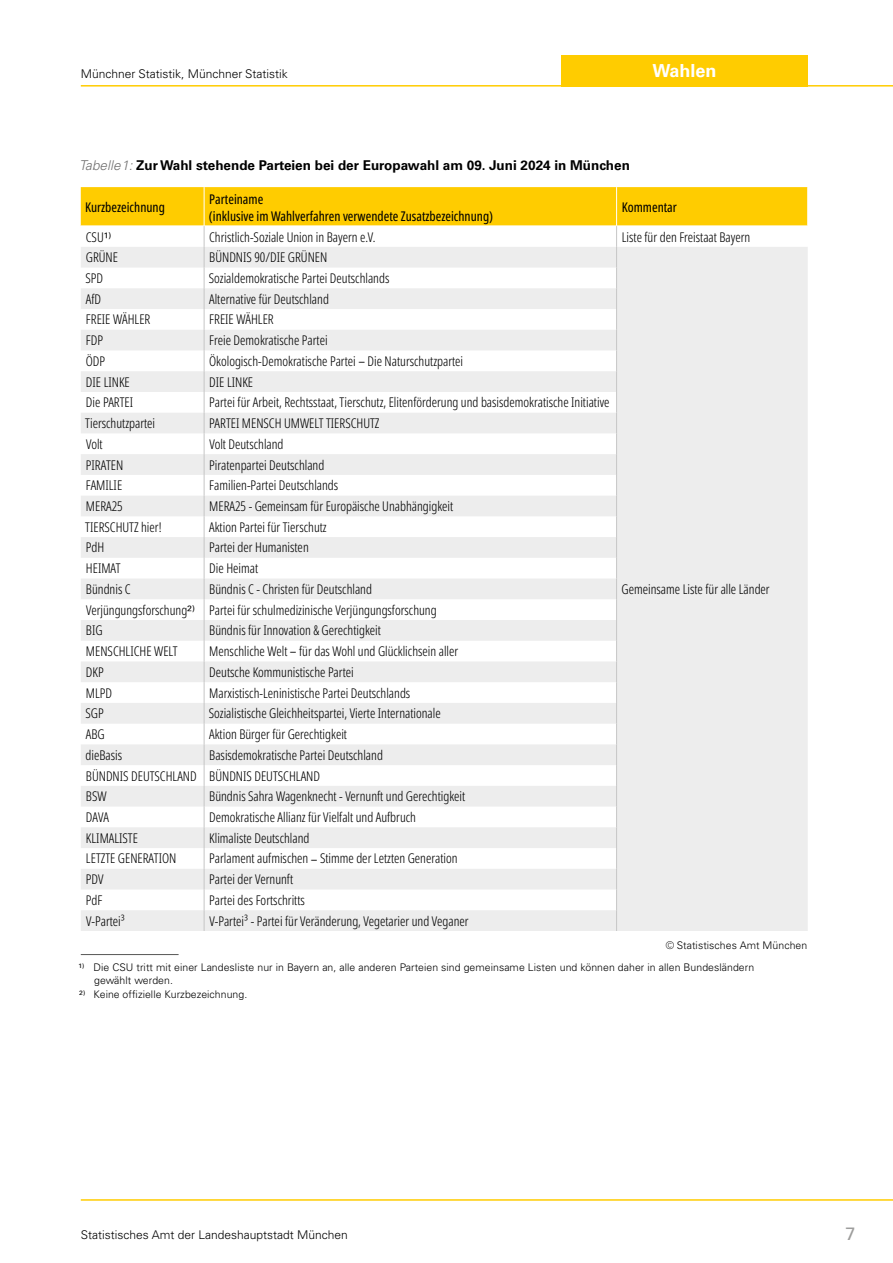
<style>
.page{position:relative;width:893px;height:1263px;background:#fff}
.page>*{position:absolute;margin:0;border:0;box-sizing:border-box;transform-origin:0 0}
.t1{font:700 18px "Univers LT Pro 65";color:#fff}
.t2{font:18px "Univers LT Pro 55 Roman";color:#9d9d9c}
.id368{font:700 13.5px "Univers LT Pro 65";color:#000}
.id169436{font:300 extra-condensed 13.35px "Noto Sans";color:#000}
.id382{font:extra-condensed 13.35px/17px "Noto Sans";color:#000}
.t3{font:300 12px "Univers LT Pro 45";color:#000}
.id364{font:300 10.5px/13.5px "Univers LT Pro 45";letter-spacing:.005em;color:#000}
.id365{font:300 10.5px "Univers LT Pro 45";letter-spacing:.005em;color:#000}
.s1{font-family:"Univers LT Pro 45";font-weight:300;font-style:italic;color:#706f6f}
.s2{font-family:"Univers LT Pro 55 Roman";font-weight:400;font-stretch:normal}
.s3{font-size:17.4px}
.s4{font-family:"Univers LT Pro 55 Roman";font-weight:400}
</style>
<div class="page">
<div style="left:561px;top:55px;width:247px;height:31px;background:#fc0"></div>
<hr style="left:81px;top:1199px;width:812px;height:2px;background:#fc0">
<hr style="left:81px;top:85px;width:812px;height:2px;background:#fc0">
<svg style="left:81px;top:187px;width:727px;height:744px"></svg>
<hr style="left:81px;top:954px;width:98px;height:1px;background:#575756">
<p class="t3" style="left:81px;top:66px;width:209px">Münchner Statistik, Münchner Statistik</p>
<h1 class="t1" style="left:653px;top:58px;width:66px">Wahlen</h1>
<p class="id368" style="left:79px;top:156px;width:552px"><span class="s1">Tabelle 1:</span> Zur Wahl stehende Parteien bei der Europawahl am 09. Juni 2024 in München</p>
<p class="id382" style="left:85px;top:199px;width:81px">Kurzbezeichnung</p>
<p class="id382" style="left:209px;top:191px;width:286px">Parteiname<br>(inklusive im Wahlverfahren verwendete Zusatzbezeichnung)</p>
<p class="id382" style="left:622px;top:199px;width:57px">Kommentar</p>
<p class="id169436" style="left:86px;top:227px;width:27px">CSU<span class="s2">1)</span></p>
<p class="id169436" style="left:209px;top:227px;width:168px">Christlich-Soziale Union in Bayern e.V.</p>
<p class="id169436" style="left:622px;top:227px;width:130px">Liste für den Freistaat Bayern</p>
<p class="id169436" style="left:86px;top:248px;width:34px">GRÜNE</p>
<p class="id169436" style="left:209px;top:248px;width:120px">BÜNDNIS 90/DIE GRÜNEN</p>
<p class="id169436" style="left:86px;top:269px;width:19px">SPD</p>
<p class="id169436" style="left:209px;top:269px;width:182px">Sozialdemokratische Partei Deutschlands</p>
<p class="id169436" style="left:86px;top:289px;width:17px">AfD</p>
<p class="id169436" style="left:209px;top:289px;width:121px">Alternative für Deutschland</p>
<p class="id169436" style="left:86px;top:310px;width:66px">FREIE WÄHLER</p>
<p class="id169436" style="left:209px;top:310px;width:66px">FREIE WÄHLER</p>
<p class="id169436" style="left:86px;top:331px;width:19px">FDP</p>
<p class="id169436" style="left:209px;top:331px;width:120px">Freie Demokratische Partei</p>
<p class="id169436" style="left:86px;top:352px;width:21px">ÖDP</p>
<p class="id169436" style="left:209px;top:352px;width:256px">Ökologisch-Demokratische Partei <span class="s3">–</span> Die Naturschutzpartei</p>
<p class="id169436" style="left:86px;top:372px;width:45px">DIE LINKE</p>
<p class="id169436" style="left:209px;top:372px;width:45px">DIE LINKE</p>
<p class="id169436" style="left:86px;top:393px;width:49px">Die PARTEI</p>
<p class="id169436" style="left:209px;top:393px;width:402px">Partei für Arbeit, Rechtsstaat, Tierschutz, Elitenförderung und basisdemokratische Initiative</p>
<p class="id169436" style="left:85px;top:414px;width:71px">Tierschutzpartei</p>
<p class="id169436" style="left:209px;top:414px;width:172px">PARTEI MENSCH UMWELT TIERSCHUTZ</p>
<p class="id169436" style="left:86px;top:435px;width:18px">Volt</p>
<p class="id169436" style="left:209px;top:435px;width:76px">Volt Deutschland</p>
<p class="id169436" style="left:86px;top:455px;width:39px">PIRATEN</p>
<p class="id169436" style="left:209px;top:455px;width:117px">Piratenpartei Deutschland</p>
<p class="id169436" style="left:86px;top:476px;width:38px">FAMILIE</p>
<p class="id169436" style="left:209px;top:476px;width:131px">Familien-Partei Deutschlands</p>
<p class="id169436" style="left:86px;top:497px;width:38px">MERA25</p>
<p class="id169436" style="left:209px;top:497px;width:246px">MERA25 - Gemeinsam für Europäische Unabhängigkeit</p>
<p class="id169436" style="left:85px;top:517px;width:78px">TIERSCHUTZ hier!</p>
<p class="id169436" style="left:209px;top:517px;width:119px">Aktion Partei für Tierschutz</p>
<p class="id169436" style="left:86px;top:538px;width:20px">PdH</p>
<p class="id169436" style="left:209px;top:538px;width:101px">Partei der Humanisten</p>
<p class="id169436" style="left:86px;top:559px;width:36px">HEIMAT</p>
<p class="id169436" style="left:209px;top:559px;width:50px">Die Heimat</p>
<p class="id169436" style="left:86px;top:580px;width:46px">Bündnis C</p>
<p class="id169436" style="left:209px;top:580px;width:164px">Bündnis C - Christen für Deutschland</p>
<p class="id169436" style="left:86px;top:600px;width:111px">Verjüngungsforschung<span class="s2">2)</span></p>
<p class="id169436" style="left:209px;top:600px;width:229px">Partei für schulmedizinische Verjüngungsforschung</p>
<p class="id169436" style="left:86px;top:621px;width:18px">BIG</p>
<p class="id169436" style="left:209px;top:621px;width:173px">Bündnis für Innovation &amp; Gerechtigkeit</p>
<p class="id169436" style="left:86px;top:642px;width:93px">MENSCHLICHE WELT</p>
<p class="id169436" style="left:209px;top:642px;width:250px">Menschliche Welt <span class="s3">–</span> für das Wohl und Glücklichsein aller</p>
<p class="id169436" style="left:86px;top:663px;width:19px">DKP</p>
<p class="id169436" style="left:209px;top:663px;width:146px">Deutsche Kommunistische Partei</p>
<p class="id169436" style="left:86px;top:683px;width:28px">MLPD</p>
<p class="id169436" style="left:209px;top:683px;width:203px">Marxistisch-Leninistische Partei Deutschlands</p>
<p class="id169436" style="left:86px;top:704px;width:20px">SGP</p>
<p class="id169436" style="left:209px;top:704px;width:233px">Sozialistische Gleichheitspartei, Vierte Internationale</p>
<p class="id169436" style="left:86px;top:725px;width:20px">ABG</p>
<p class="id169436" style="left:209px;top:725px;width:139px">Aktion Bürger für Gerechtigkeit</p>
<p class="id169436" style="left:86px;top:745px;width:38px">dieBasis</p>
<p class="id169436" style="left:209px;top:745px;width:175px">Basisdemokratische Partei Deutschland</p>
<p class="id169436" style="left:86px;top:766px;width:112px">BÜNDNIS DEUTSCHLAND</p>
<p class="id169436" style="left:209px;top:766px;width:112px">BÜNDNIS DEUTSCHLAND</p>
<p class="id169436" style="left:86px;top:787px;width:22px">BSW</p>
<p class="id169436" style="left:209px;top:787px;width:258px">Bündnis Sahra Wagenknecht - Vernunft und Gerechtigkeit</p>
<p class="id169436" style="left:86px;top:808px;width:25px">DAVA</p>
<p class="id169436" style="left:209px;top:808px;width:208px">Demokratische Allianz für Vielfalt und Aufbruch</p>
<p class="id169436" style="left:86px;top:828px;width:54px">KLIMALISTE</p>
<p class="id169436" style="left:209px;top:828px;width:102px">Klimaliste Deutschland</p>
<p class="id169436" style="left:86px;top:849px;width:92px">LETZTE GENERATION</p>
<p class="id169436" style="left:209px;top:849px;width:250px">Parlament aufmischen <span class="s3">–</span> Stimme der Letzten Generation</p>
<p class="id169436" style="left:86px;top:870px;width:19px">PDV</p>
<p class="id169436" style="left:209px;top:870px;width:85px">Partei der Vernunft</p>
<p class="id169436" style="left:86px;top:891px;width:18px">PdF</p>
<p class="id169436" style="left:209px;top:891px;width:97px">Partei des Fortschritts</p>
<p class="id169436" style="left:86px;top:911px;width:40px">V-Partei³</p>
<p class="id169436" style="left:209px;top:911px;width:261px">V-Partei³ - Partei für Veränderung, Vegetarier und Veganer</p>
<p class="id169436" style="left:622px;top:580px;width:150px">Gemeinsame Liste für alle Länder</p>
<p class="id365" style="left:666px;top:938px;width:143px">© Statistisches Amt München</p>
<p class="id364" style="left:94px;top:960px;width:662px;text-indent:-16px"><span class="s4">1)</span> Die CSU tritt mit einer Landesliste nur in Bayern an, alle anderen Parteien sind gemeinsame Listen und können daher in allen Bundesländern gewählt werden.</p>
<p class="id365" style="left:79px;top:987px;width:170px"><span class="s4">2)</span> Keine offizielle Kurzbezeichnung.</p>
<p class="t3" style="left:81px;top:1227px;width:269px">Statistisches Amt der Landeshauptstadt München</p>
<h1 class="t2" style="left:845px;top:1221px;width:12px">7</h1>
</div>
